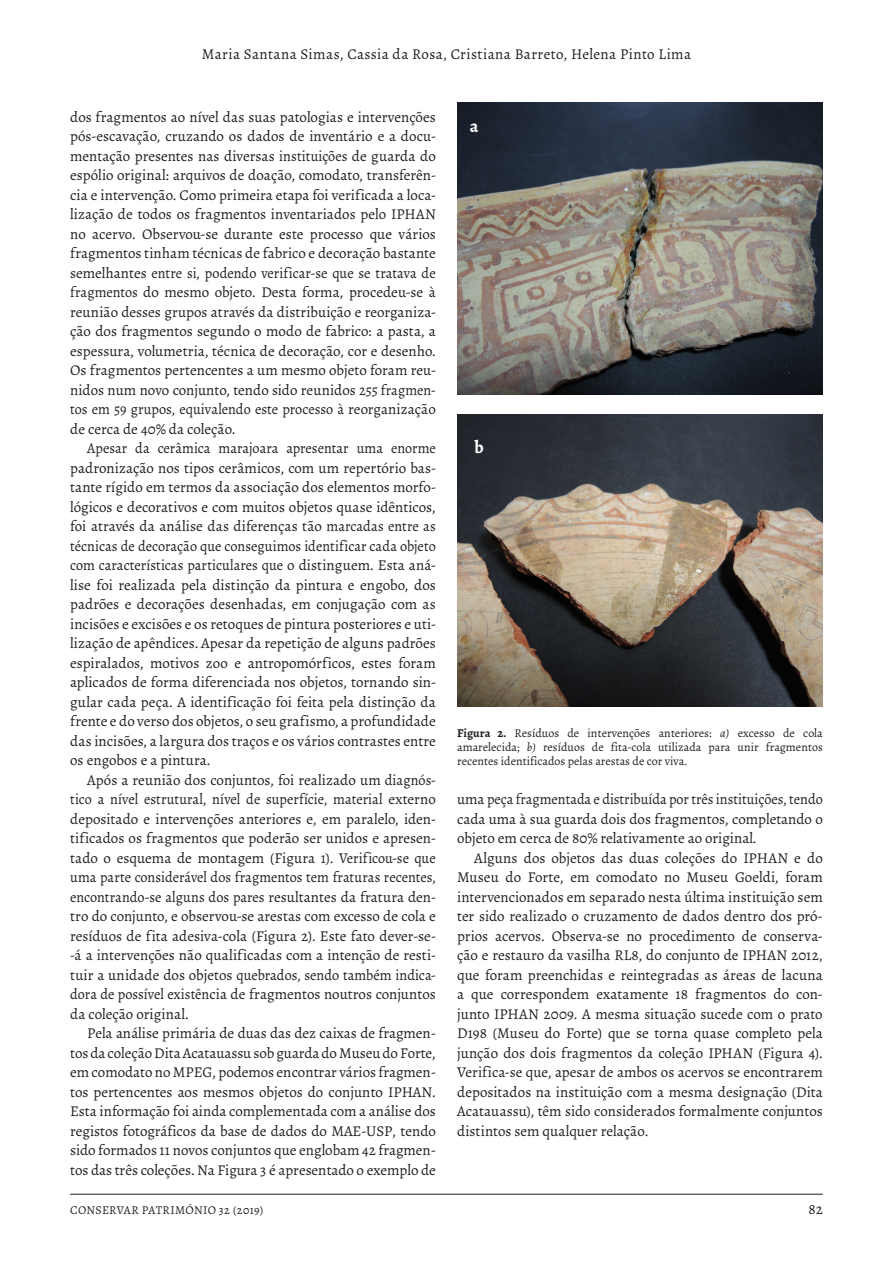
<style>
.page{position:relative;width:893px;height:1263px;background:#fff}
.page>*{position:absolute;margin:0;border:0;box-sizing:border-box;transform-origin:0 0}
.Notas_P_esq{font:700 18px "Alegreya";color:#fff}
.Paragrafos{font:15px/19.5px "Alegreya";letter-spacing:-.005em;color:#231f20;text-align:justify}
.Paragrafos-2{font:15px/19.5px "Alegreya";letter-spacing:-.005em;color:#231f20;text-align:justify;scale:.95 1}
.TEXTO{font:15px/19.5px "Alegreya";color:#231f20;text-align:justify}
.Primeiro_paragrafo{font:15px "Alegreya";letter-spacing:.025em;color:#231f20}
.Notas_P_esq-2{font:12px/14.2px "Alegreya";color:#231f20;text-align:justify}
.Notas_P_esq-3{font:12px "Alegreya";letter-spacing:.025em;color:#231f20}
.s1{font-weight:700}
.s2{font-style:italic}
</style>
<div class="page">
<hr style="left:70px;top:1194px;width:753px;height:1px;background:#231f20">
<img style="left:457px;top:102px;width:366px;height:293px">
<img style="left:457px;top:414px;width:366px;height:293px">
<p class="Primeiro_paragrafo" style="left:202px;top:44px;width:491px">Maria Santana Simas, Cassia da Rosa, Cristiana Barreto, Helena Pinto Lima</p>
<p class="TEXTO" style="left:70px;top:107px;width:367px">dos fragmentos ao nível das suas patologias e intervenções pós-escavação, cruzando os dados de inventário e a docu&shy;mentação presentes nas diversas instituições de guarda do espólio original: arquivos de doação, comodato, transferên&shy;cia e intervenção. Como primeira etapa foi verificada a loca&shy;lização de todos os fragmentos inventariados pelo IPHAN no acervo. Observou-se durante este processo que vários fragmentos tinham técnicas de fabrico e decoração bastante semelhantes entre si, podendo verificar-se que se tratava de fragmentos do mesmo objeto. Desta forma, procedeu-se à reunião desses grupos através da distribuição e reorganiza&shy;ção dos fragmentos segundo o modo de fabrico: a pasta, a espessura, volumetria, técnica de decoração, cor e desenho.<br>Os fragmentos pertencentes a um mesmo objeto foram reu&shy;nidos num novo conjunto, tendo sido reunidos 255 fragmen&shy;tos em 59 grupos, equivalendo este processo à reorganização de cerca de 40% da coleção.</p>
<p class="Paragrafos-2" style="left:70px;top:438px;width:386px;text-indent:17px">Apesar da cerâmica marajoara apresentar uma enorme padronização nos tipos cerâmicos, com um repertório bas&shy;tante rígido em termos da associação dos elementos morfo&shy;lógicos e decorativos e com muitos objetos quase idênticos, foi através da análise das diferenças tão marcadas entre as técnicas de decoração que conseguimos identificar cada objeto com características particulares que o distinguem. Esta aná&shy;lise foi realizada pela distinção da pintura e engobo, dos padrões e decorações desenhadas, em conjugação com as incisões e excisões e os retoques de pintura posteriores e uti&shy;lização de apêndices. Apesar da repetição de alguns padrões espiralados, motivos zoo e antropomórficos, estes foram aplicados de forma diferenciada nos objetos, tornando sin&shy;gular cada peça. A identificação foi feita pela distinção da frente e do verso dos objetos, o seu grafismo, a profundidade das incisões, a largura dos traços e os vários contrastes entre os engobos e a pintura.</p>
<p class="Paragrafos" style="left:70px;top:770px;width:367px;text-indent:17px">Após a reunião dos conjuntos, foi realizado um diagnós&shy;tico a nível estrutural, nível de superfície, material externo depositado e intervenções anteriores e, em paralelo, iden&shy;tificados os fragmentos que poderão ser unidos e apresen&shy;tado o esquema de montagem (Figura 1). Verificou-se que uma parte considerável dos fragmentos tem fraturas recentes, encontrando-se alguns dos pares resultantes da fratura den&shy;tro do conjunto, e observou-se arestas com excesso de cola e resíduos de fita adesiva-cola (Figura 2). Este fato dever-se--á a intervenções não qualificadas com a intenção de resti&shy;tuir a unidade dos objetos quebrados, sendo também indica&shy;dora de possível existência de fragmentos noutros conjuntos da coleção original.</p>
<p class="Paragrafos" style="left:70px;top:1023px;width:367px;text-indent:17px">Pela análise primária de duas das dez caixas de fragmen&shy;tos da coleção Dita Acatauassu sob guarda do Museu do Forte, em comodato no MPEG, podemos encontrar vários fragmen&shy;tos pertencentes aos mesmos objetos do conjunto IPHAN.<br>Esta informação foi ainda complementada com a análise dos registos fotográficos da base de dados do MAE-USP, tendo sido formados 11 novos conjuntos que englobam 42 fragmen&shy;tos das três coleções. Na Figura 3 é apresentado o exemplo de</p>
<p class="Notas_P_esq" style="left:470px;top:115px;width:10px">a</p>
<p class="Notas_P_esq" style="left:475px;top:436px;width:11px">b</p>
<p class="Notas_P_esq-2" style="left:457px;top:726px;width:367px"><span class="s1">Figura 2.</span> Resíduos de intervenções anteriores: <span class="s2">a)</span> excesso de cola amarelecida; <span class="s2">b)</span> resíduos de fita-cola utilizada para unir fragmentos recentes identificados pelas arestas de cor viva.</p>
<p class="Paragrafos" style="left:457px;top:789px;width:367px">uma peça fragmentada e distribuída por três instituições, tendo cada uma à sua guarda dois dos fragmentos, completando o objeto em cerca de 80% relativamente ao original.</p>
<p class="Paragrafos" style="left:457px;top:848px;width:367px;text-indent:17px">Alguns dos objetos das duas coleções do IPHAN e do Museu do Forte, em comodato no Museu Goeldi, foram intervencionados em separado nesta última instituição sem ter sido realizado o cruzamento de dados dentro dos pró&shy;prios acervos. Observa-se no procedimento de conserva&shy;ção e restauro da vasilha RL8, do conjunto de IPHAN 2012, que foram preenchidas e reintegradas as áreas de lacuna a que correspondem exatamente 18 fragmentos do con&shy;junto IPHAN 2009. A mesma situação sucede com o prato D198 (Museu do Forte) que se torna quase completo pela junção dos dois fragmentos da coleção IPHAN (Figura 4).<br>Verifica-se que, apesar de ambos os acervos se encontrarem depositados na instituição com a mesma designação (Dita Acatauassu), têm sido considerados formalmente conjuntos distintos sem qualquer relação.</p>
<p class="Notas_P_esq-3" style="left:70px;top:1202px;width:195px">CONSERVAR PATRIMÓNIO 32 (2019)</p>
<p class="Paragrafos" style="left:809px;top:1199px;width:16px">82</p>
</div>
